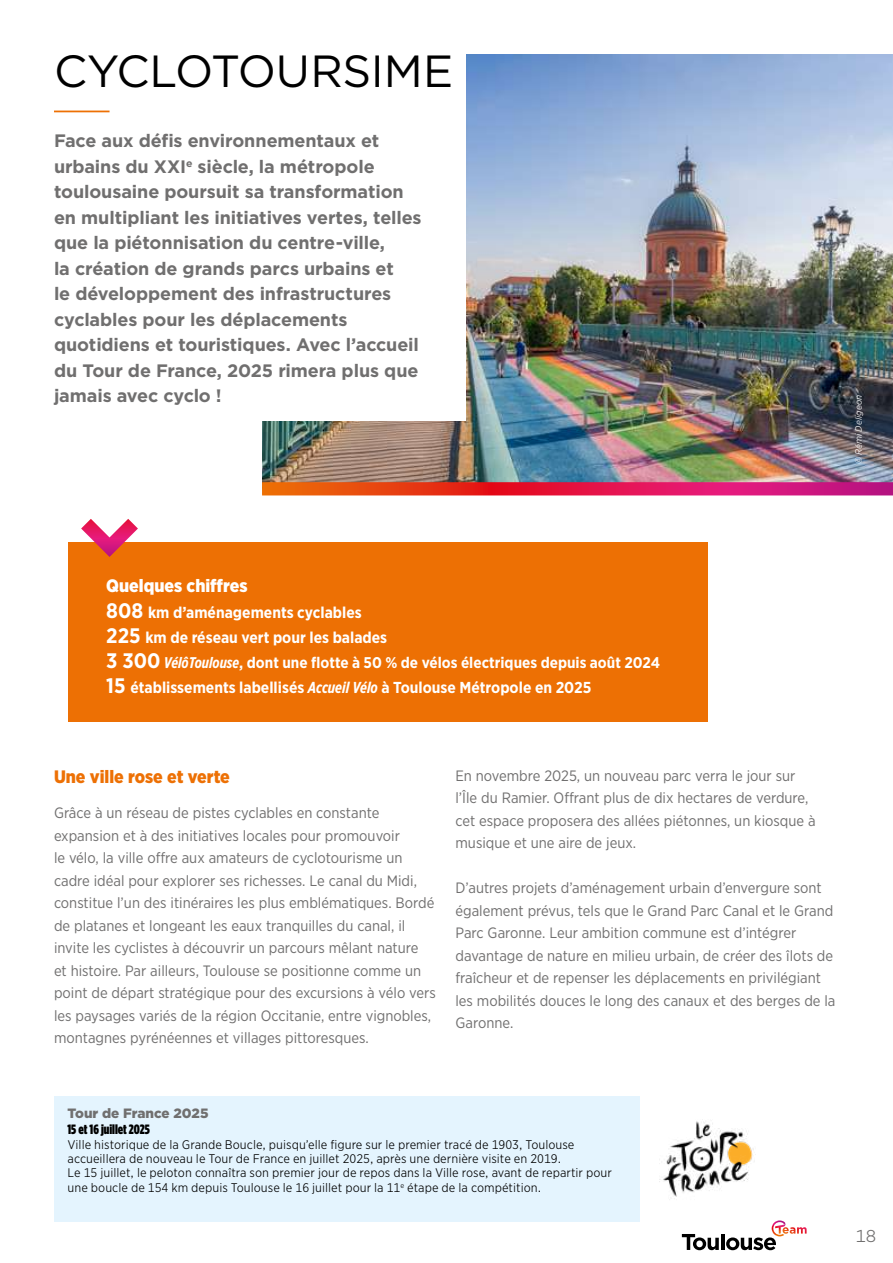
<style>
.page{position:relative;width:893px;height:1263px;background:#fff}
.page>*{position:absolute;margin:0;border:0;box-sizing:border-box;transform-origin:0 0}
.t1{font:45px "Gotham HTF";letter-spacing:-.005em;color:#000}
.t2{font:700 18px/25.5px "Gotham HTF";letter-spacing:-.005em;color:#706f6f}
.t3{font:900 18px "Gotham Narrow";color:#ed7004}
.t4{font:900 18px "Gotham Narrow";color:#fff}
.t5{font:16.5px "Gotham Office";color:#706f6f}
.t6{font:700 15.9px/25.2px "Gotham Narrow";color:#fff}
.t7{font:700 15.45px "Gotham Narrow";color:#fff}
.t8{font:15px/22.5px "Gotham Narrow";color:#706f6f}
.t9{font:13.5px "Gotham Cond X Black";color:#000}
.t10{font:900 13.5px "Gotham HTF";color:#706f6f}
.t11{font:12px/14.4px "Gotham Narrow Office";color:#000}
.t12{font:italic 9px "Gotham Narrow Office";color:#fff}
.s1{font-size:21px}
.s2{font-family:"Gotham X Narrow";font-style:italic}
</style>
<div class="page">
<svg style="left:682px;top:1234px;width:37px;height:16px"></svg>
<hr style="left:721px;top:1234px;width:3px;height:16px;background:#000">
<svg style="left:726px;top:1220px;width:81px;height:30px"></svg>
<div style="left:54px;top:1095px;width:585px;height:126px;background:#e4f4fe"></div>
<img style="left:262px;top:54px;width:631px;height:428px">
<div style="left:190px;top:33px;width:276px;height:388px;background:#fff"></div>
<svg style="left:262px;top:482px;width:631px;height:13px;background:#de2744"></svg>
<hr style="left:54px;top:111px;width:56px;height:1px;background:#ed7004">
<div style="left:69px;top:542px;width:639px;height:180px;background:#ed7004"></div>
<img style="left:660px;top:1119px;width:95px;height:78px">
<svg style="left:81px;top:519px;width:57px;height:38px"></svg>
<h1 class="t1" style="left:54px;top:46px;width:401px">CYCLOTOURSIME</h1>
<p class="t2" style="left:54px;top:128px;width:369px">Face aux défis environnementaux et urbains du XXI<sup>e</sup> siècle, la métropole toulousaine poursuit sa transformation en multipliant les initiatives vertes, telles que la piétonnisation du centre-ville,<br>la création de grands parcs urbains et<br>le développement des infrastructures cyclables pour les déplacements quotidiens et touristiques. Avec l’accueil du Tour de France, 2025 rimera plus que jamais avec cyclo !</p>
<p class="t12" style="left:853px;top:464px;width:71px;rotate:-90deg">© Rémi Deligeon</p>
<p class="t4" style="left:106px;top:574px;width:143px">Quelques chiffres</p>
<p class="t6" style="left:106px;top:599px;width:282px"><span class="s1">808</span> km d’aménagements cyclables<br><span class="s1">225</span> km de réseau vert pour les balades</p>
<p class="t7" style="left:106px;top:653px;width:555px"><span class="s1">3 300</span> <span class="s2">VélôToulouse</span>, dont une flotte à 50 % de vélos électriques depuis août 2024</p>
<p class="t6" style="left:106px;top:675px;width:487px"><span class="s1">15</span> établissements labellisés <span class="s2">Accueil Vélo</span> à Toulouse Métropole en 2025</p>
<p class="t3" style="left:54px;top:765px;width:177px">Une ville rose et verte</p>
<p class="t8" style="left:54px;top:801px;width:383px">Grâce à un réseau de pistes cyclables en constante expansion et à des initiatives locales pour promouvoir<br>le vélo, la ville offre aux amateurs de cyclotourisme un cadre idéal pour explorer ses richesses. Le canal du Midi, constitue l’un des itinéraires les plus emblématiques. Bordé de platanes et longeant les eaux tranquilles du canal, il invite les cyclistes à découvrir un parcours mêlant nature<br>et histoire. Par ailleurs, Toulouse se positionne comme un point de départ stratégique pour des excursions à vélo vers les paysages variés de la région Occitanie, entre vignobles, montagnes pyrénéennes et villages pittoresques.</p>
<p class="t8" style="left:455px;top:764px;width:362px">En novembre 2025, un nouveau parc verra le jour sur l’Île du Ramier. Offrant plus de dix hectares de verdure, cet espace proposera des allées piétonnes, un kiosque à musique et une aire de jeux.</p>
<p class="t8" style="left:455px;top:876px;width:381px">D’autres projets d’aménagement urbain d’envergure sont également prévus, tels que le Grand Parc Canal et le Grand Parc Garonne. Leur ambition commune est d’intégrer davantage de nature en milieu urbain, de créer des îlots de fraîcheur et de repenser les déplacements en privilégiant les mobilités douces le long des canaux et des berges de la Garonne.</p>
<p class="t10" style="left:68px;top:1105px;width:142px">Tour de France 2025</p>
<p class="t9" style="left:68px;top:1121px;width:84px">15 et 16 juillet 2025</p>
<p class="t11" style="left:68px;top:1137px;width:546px">Ville historique de la Grande Boucle, puisqu’elle figure sur le premier tracé de 1903, Toulouse accueillera de nouveau le Tour de France en juillet 2025, après une dernière visite en 2019.<br>Le 15 juillet, le peloton connaîtra son premier jour de repos dans la Ville rose, avant de repartir pour une boucle de 154 km depuis Toulouse le 16 juillet pour la 11<sup>e</sup> étape de la compétition.</p>
<p class="t5" style="left:856px;top:1225px;width:22px">18</p>
</div>
